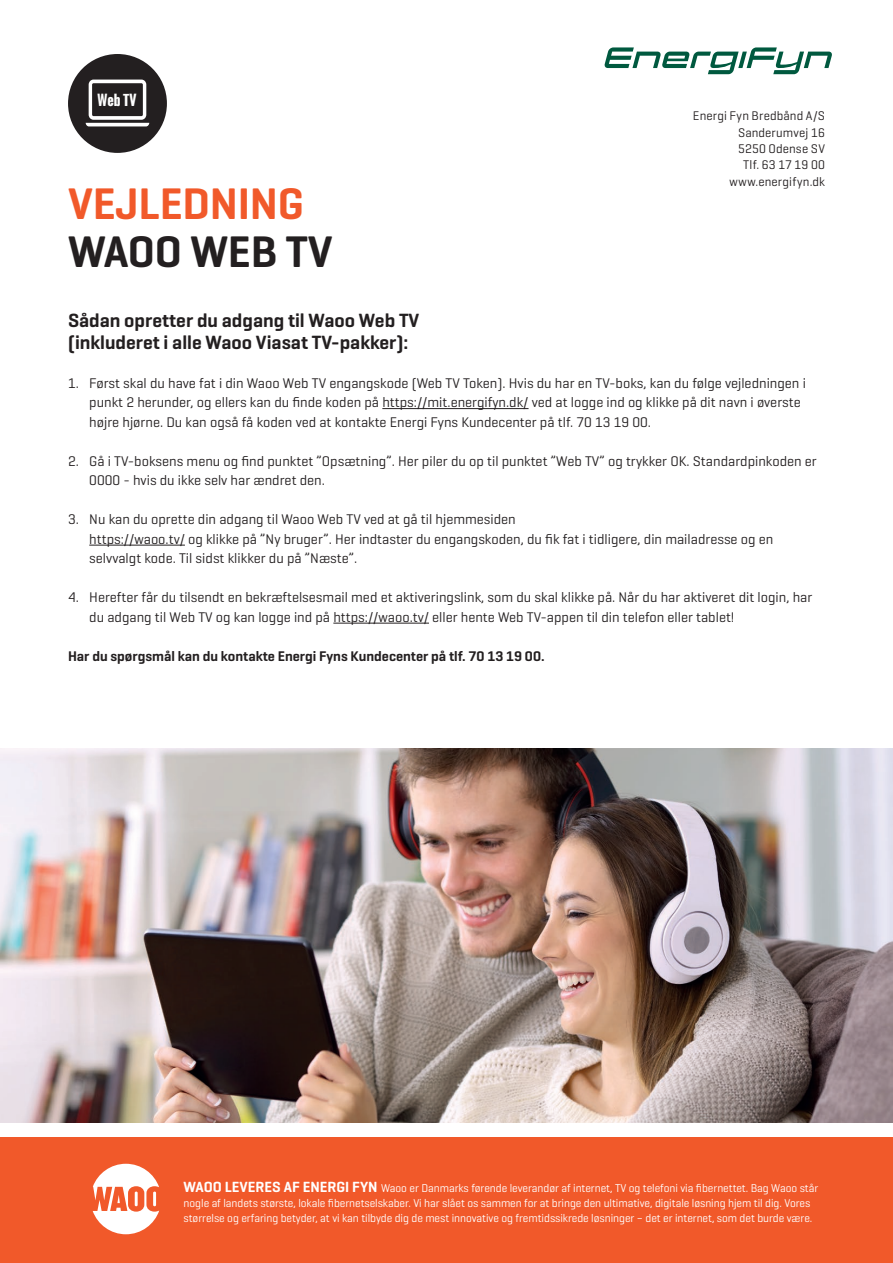
<style>
.page{position:relative;width:893px;height:1263px;background:#fff}
.page>*{position:absolute;margin:0;border:0;box-sizing:border-box;transform-origin:0 0}
.t1{font:600 45px "Geogrotesque";letter-spacing:-.005em;color:#f1592a}
.t2{font:600 45px "Geogrotesque";letter-spacing:-.005em;color:#231f20}
.t3{font:600 19.5px/22.5px "Geogrotesque";color:#231f20}
.t4{font:14.25px/19.5px "Geogrotesque";color:#231f20}
.t5{font:600 14.25px "Geogrotesque";color:#231f20}
.t6{font:700 13.8px "Oswald";color:#fff}
.t7{font:12.75px/16.4px "Geogrotesque";letter-spacing:.01em;color:#231f20;text-align:right}
.t8{font:11.55px/15px "Geogrotesque";letter-spacing:-.005em;color:#fff}
.s1{font-weight:600;font-size:15px}
</style>
<div class="page">
<div style="left:0;top:1138px;width:893px;height:125px;background:#f1592a"></div>
<svg style="left:93px;top:1164px;width:66px;height:70px"></svg>
<hr style="left:153px;top:1191px;width:3px;height:15px;background:#fff">
<svg style="left:604px;top:47px;width:228px;height:27px"></svg>
<img style="left:0;top:748px;width:893px;height:375px">
<hr style="left:382px;top:408px;width:147px;height:1px;background:#231f20">
<hr style="left:89px;top:545px;width:96px;height:1px;background:#231f20">
<hr style="left:333px;top:623px;width:96px;height:1px;background:#231f20">
<div style="left:68px;top:54px;width:99px;height:99px;background:#231f20;border-radius:50%"></div>
<svg style="left:86px;top:80px;width:63px;height:46px"></svg>
<p class="t6" style="left:98px;top:90px;width:40px">Web TV</p>
<h1 class="t1" style="left:68px;top:175px;width:237px">VEJLEDNING</h1>
<h1 class="t2" style="left:68px;top:223px;width:266px">WAOO WEB TV</h1>
<p class="t7" style="left:693px;top:107px;width:134px">Energi Fyn Bredbånd A/S<br>Sanderumvej 16<br>5250 Odense SV<br>Tlf. 63 17 19 00 www.energifyn.dk</p>
<h2 class="t3" style="left:68px;top:309px;width:353px">Sådan opretter du adgang til Waoo Web TV (inkluderet i alle Waoo Viasat TV-pakker):</h2>
<p class="t4" style="left:89px;top:373px;width:718px;text-indent:-21px">1. Først skal du have fat i din Waoo Web TV engangskode (Web TV Token). Hvis du har en TV-boks, kan du følge vejledningen i punkt 2 herunder, og ellers kan du finde koden på https://mit.energifyn.dk/ ved at logge ind og klikke på dit navn i øverste højre hjørne. Du kan også få koden ved at kontakte Energi Fyns Kundecenter på tlf. 70 13 19 00.</p>
<p class="t4" style="left:89px;top:451px;width:729px;text-indent:-21px">2. Gå i TV-boksens menu og find punktet ”Opsætning”. Her piler du op til punktet ”Web TV” og trykker OK. Standardpinkoden er<br>0000 - hvis du ikke selv har ændret den.</p>
<p class="t4" style="left:89px;top:509px;width:686px;text-indent:-21px">3. Nu kan du oprette din adgang til Waoo Web TV ved at gå til hjemmesiden<br>https://waoo.tv/ og klikke på ”Ny bruger”. Her indtaster du engangskoden, du fik fat i tidligere, din mailadresse og en selvvalgt kode. Til sidst klikker du på ”Næste”.</p>
<p class="t4" style="left:89px;top:587px;width:724px;text-indent:-21px">4. Herefter får du tilsendt en bekræftelsesmail med et aktiveringslink, som du skal klikke på. Når du har aktiveret dit login, har du adgang til Web TV og kan logge ind på https://waoo.tv/ eller hente Web TV-appen til din telefon eller tablet!</p>
<p class="t5" style="left:68px;top:647px;width:478px">Har du spørgsmål kan du kontakte Energi Fyns Kundecenter på tlf. 70 13 19 00.</p>
<p class="t8" style="left:184px;top:1180px;width:636px"><span class="s1">WAOO LEVERES AF ENERGI FYN</span> Waoo er Danmarks førende leverandør af internet, TV og telefoni via fibernettet. Bag Waoo står nogle af landets største, lokale fibernetselskaber. Vi har slået os sammen for at bringe den ultimative, digitale løsning hjem til dig. Vores størrelse og erfaring betyder, at vi kan tilbyde dig de mest innovative og fremtidssikrede løsninger – det er internet, som det burde være.</p>
</div>
